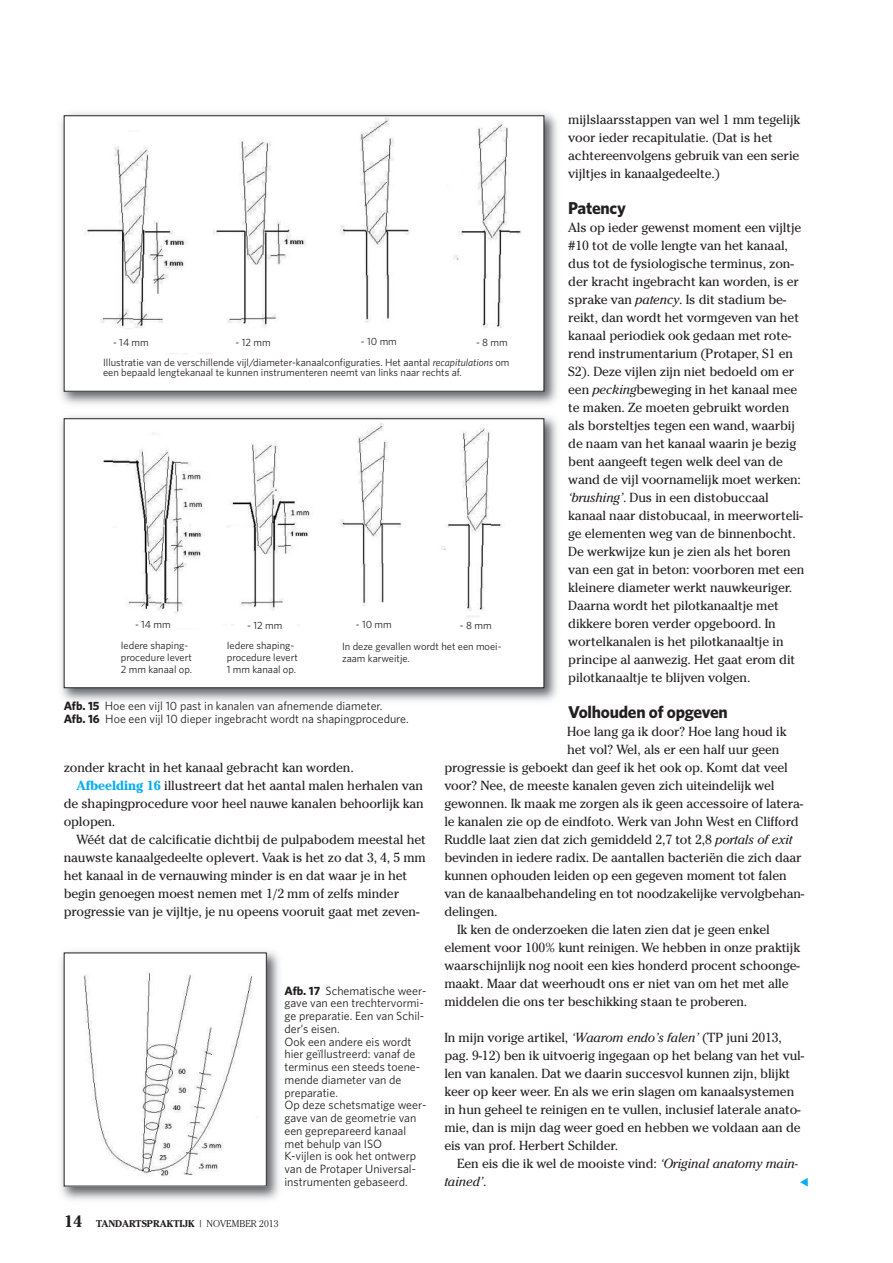
<style>
.page{position:relative;width:893px;height:1263px;background:#fff}
.page>*{position:absolute;margin:0;border:0;box-sizing:border-box;transform-origin:0 0}
.t1{font:700 17.25px "Whitney";letter-spacing:-.015em;color:#231f20}
.t2{font:13.2px/18px "Cheltenham Std";letter-spacing:-.01em;color:#231f20}
.t3{font:12px/12.8px "Whitney";color:#231f20}
.t4{font:10.5px/12px "Whitney";color:#231f20}
.t5{font:700 9.75px "Cheltenham Std";color:#231f20}
.s1{font-style:italic}
.s2{font-weight:700}
.s3{font-weight:700;color:#00aeef}
.s4{font-size:16.5px}
.s5{font-weight:300}
</style>
<div class="page">
<img style="left:61px;top:951px;width:218px;height:249px">
<div style="left:64px;top:953px;width:202px;height:233px;background:#fff"></div>
<img style="left:84px;top:971px;width:168px;height:206px">
<img style="left:61px;top:113px;width:496px;height:588px">
<img style="left:66px;top:117px;width:476px;height:273px">
<div style="left:64px;top:115px;width:480px;height:277px;border:1px solid #231f20"></div>
<div style="left:64px;top:419px;width:480px;height:269px;background:#fff"></div>
<img style="left:103px;top:423px;width:399px;height:203px">
<div style="left:64px;top:418px;width:480px;height:270px;border:1px solid #231f20"></div>
<div style="left:103px;top:357px;width:424px;height:24px;background:#fff"></div>
<p class="t2" style="left:568px;top:111px;width:234px">mijlslaarsstappen van wel 1 mm tegelijk voor ieder recapitulatie. (Dat is het achtereenvolgens gebruik van een serie vijltjes in kanaalgedeelte.)</p>
<h1 class="t1" style="left:568px;top:202px;width:59px">Patency</h1>
<p class="t2" style="left:568px;top:219px;width:238px">Als op ieder gewenst moment een vijltje #10 tot de volle lengte van het kanaal, dus tot de fysiologische terminus, zon&shy;der kracht ingebracht kan worden, is er sprake van <span class="s1">patency</span>. Is dit stadium be&shy;reikt, dan wordt het vormgeven van het kanaal periodiek ook gedaan met rote&shy;rend instrumentarium (Protaper, S1 en S2). Deze vijlen zijn niet bedoeld om er een <span class="s1">pecking</span>beweging in het kanaal mee te maken. Ze moeten gebruikt worden als borsteltjes tegen een wand, waarbij de naam van het kanaal waarin je bezig bent aangeeft tegen welk deel van de wand de vijl voornamelijk moet werken: <span class="s1">‘brushing’</span>. Dus in een distobuccaal kanaal naar distobucaal, in meerworteli&shy;ge elementen weg van de binnenbocht.<br>De werkwijze kun je zien als het boren van een gat in beton: voorboren met een kleinere diameter werkt nauwkeuriger.<br>Daarna wordt het pilotkanaaltje met dikkere boren verder opgeboord. In wortelkanalen is het pilotkanaaltje in principe al aanwezig. Het gaat erom dit pilotkanaaltje te blijven volgen.</p>
<h1 class="t1" style="left:568px;top:706px;width:161px">Volhouden of opgeven</h1>
<p class="t2" style="left:567px;top:723px;width:221px">Hoe lang ga ik door? Hoe lang houd ik</p>
<p class="t2" style="left:567px;top:741px;width:214px">het vol? Wel, als er een half uur geen</p>
<p class="t2" style="left:444px;top:759px;width:345px">progressie is geboekt dan geef ik het ook op. Komt dat veel</p>
<p class="t2" style="left:444px;top:777px;width:332px">voor? Nee, de meeste kanalen geven zich uiteindelijk wel</p>
<p class="t2" style="left:444px;top:795px;width:360px">gewonnen. Ik maak me zorgen als ik geen accessoire of latera-</p>
<p class="t2" style="left:444px;top:813px;width:356px">le kanalen zie op de eindfoto. Werk van John West en Clifford</p>
<p class="t2" style="left:444px;top:831px;width:350px">Ruddle laat zien dat zich gemiddeld 2,7 tot 2,8 <span class="s1">portals of exit</span></p>
<p class="t2" style="left:444px;top:849px;width:359px">bevinden in iedere radix. De aantallen bacteriën die zich daar</p>
<p class="t2" style="left:444px;top:867px;width:344px">kunnen ophouden leiden op een gegeven moment tot falen</p>
<p class="t2" style="left:444px;top:885px;width:361px">van de kanaalbehandeling en tot noodzakelijke vervolgbehan-</p>
<p class="t2" style="left:444px;top:903px;width:55px">delingen.</p>
<p class="t2" style="left:457px;top:921px;width:314px">Ik ken de onderzoeken die laten zien dat je geen enkel</p>
<p class="t2" style="left:444px;top:939px;width:357px">element voor 100% kunt reinigen. We hebben in onze praktijk</p>
<p class="t2" style="left:444px;top:957px;width:357px">waarschijnlijk nog nooit een kies honderd procent schoonge-</p>
<p class="t2" style="left:444px;top:975px;width:346px">maakt. Maar dat weerhoudt ons er niet van om het met alle</p>
<p class="t2" style="left:444px;top:993px;width:304px">middelen die ons ter beschikking staan te proberen.</p>
<p class="t2" style="left:444px;top:1029px;width:361px">In mijn vorige artikel, <span class="s1">‘Waarom endo’s falen’</span> (TP juni 2013, pag. 9-12) ben ik uitvoerig ingegaan op het belang van het vul&shy;len van kanalen. Dat we daarin succesvol kunnen zijn, blijkt keer op keer weer. En als we erin slagen om kanaalsystemen in hun geheel te reinigen en te vullen, inclusief laterale anato&shy;mie, dan is mijn dag weer goed en hebben we voldaan aan de eis van prof. Herbert Schilder.</p>
<p class="t2" style="left:444px;top:1155px;width:355px;text-indent:13px">Een eis die ik wel de mooiste vind: <span class="s1">‘Original anatomy main&shy;tained’</span>.</p>
<p class="t4" style="left:113px;top:337px;width:37px">- 14 mm</p>
<p class="t4" style="left:236px;top:337px;width:37px">- 12 mm</p>
<p class="t4" style="left:361px;top:336px;width:37px">- 10 mm</p>
<p class="t4" style="left:476px;top:337px;width:33px">-8mm</p>
<p class="t4" style="left:103px;top:358px;width:408px;line-height:10.5px">Illustratie van de verschillende vijl/diameter-kanaalconfiguraties. Het aantal <span class="s1">recapitulations</span> om een bepaald lengtekanaal te kunnen instrumenteren neemt van links naar rechts af.</p>
<p class="t4" style="left:135px;top:619px;width:37px">- 14 mm</p>
<p class="t4" style="left:247px;top:620px;width:37px">- 12 mm</p>
<p class="t4" style="left:356px;top:619px;width:37px">- 10 mm</p>
<p class="t4" style="left:460px;top:620px;width:33px">-8mm</p>
<p class="t4" style="left:121px;top:641px;width:73px">Iedere shaping&shy;procedure levert<br>2 mm kanaal op.</p>
<p class="t4" style="left:227px;top:640px;width:73px">Iedere shaping&shy;procedure levert<br>1 mm kanaal op.</p>
<p class="t4" style="left:342px;top:641px;width:161px">In deze gevallen wordt het een moei&shy;zaam karweitje.</p>
<p class="t3" style="left:64px;top:701px;width:346px"><span class="s2">Afb. 15</span> Hoe een vijl 10 past in kanalen van afnemende diameter.<br><span class="s2">Afb. 16</span> Hoe een vijl 10 dieper ingebracht wordt na shapingprocedure.</p>
<p class="t2" style="left:64px;top:759px;width:292px">zonder kracht in het kanaal gebracht kan worden.</p>
<p class="t2" style="left:77px;top:777px;width:348px"><span class="s3">Afbeelding 16</span> illustreert dat het aantal malen herhalen van</p>
<p class="t2" style="left:64px;top:795px;width:362px">de shapingprocedure voor heel nauwe kanalen behoorlijk kan</p>
<p class="t2" style="left:64px;top:813px;width:53px">oplopen.</p>
<p class="t2" style="left:77px;top:831px;width:351px">Wéét dat de calcificatie dichtbij de pulpabodem meestal het</p>
<p class="t2" style="left:64px;top:849px;width:364px">nauwste kanaalgedeelte oplevert. Vaak is het zo dat 3, 4, 5 mm</p>
<p class="t2" style="left:64px;top:867px;width:345px">het kanaal in de vernauwing minder is en dat waar je in het</p>
<p class="t2" style="left:64px;top:885px;width:337px">begin genoegen moest nemen met 1/2 mm of zelfs minder</p>
<p class="t2" style="left:64px;top:903px;width:357px">progressie van je vijltje, je nu opeens vooruit gaat met zeven-</p>
<p class="t3" style="left:284px;top:985px;width:144px"><span class="s2">Afb. 17</span> Schematische weer&shy;gave van een trechtervormi&shy;ge preparatie. Een van Schil&shy;der’s eisen.<br>Ook een andere eis wordt hier geïllustreerd: vanaf de terminus een steeds toene&shy;mende diameter van de preparatie.<br>Op deze schetsmatige weer&shy;gave van de geometrie van een geprepareerd kanaal met behulp van ISO<br>K-vijlen is ook het ontwerp van de Protaper Universal&shy;instrumenten gebaseerd.</p>
<p class="t5" style="left:64px;top:1220px;width:216px"><span class="s4">14</span> TANDARTSPRAKTIJK <span class="s5">| NOVEMBER 2013</span></p>
</div>
